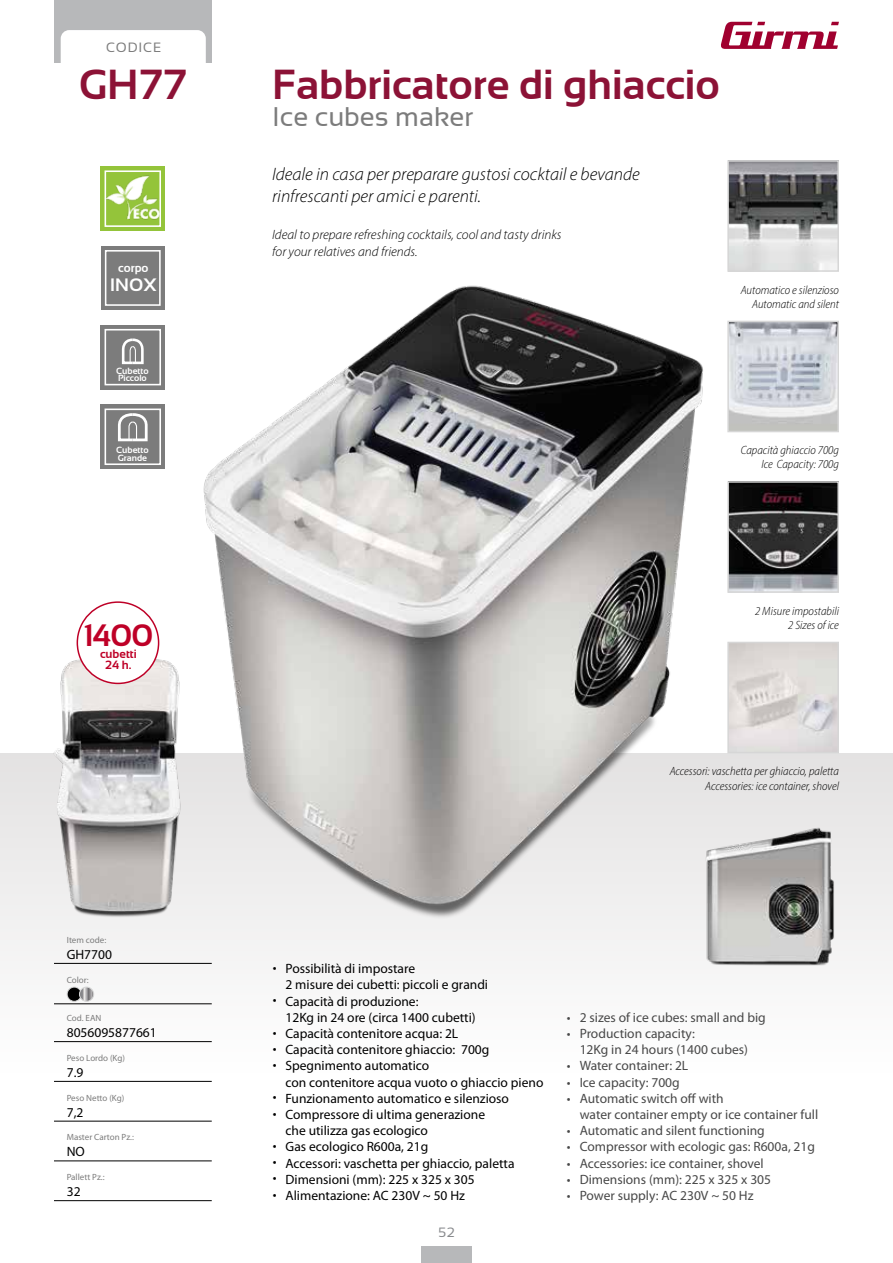
<style>
.page{position:relative;width:893px;height:1263px;background:#fff}
.page>*{position:absolute;margin:0;border:0;box-sizing:border-box;transform-origin:0 0}
.t1{font:700 42px "Sansation";color:#8c1236}
.t2{font:700 30.9px "Sansation";color:#be0027}
.t3{font:27px "Sansation";color:#7c7c7c}
.t4{font:italic 300 18px/21.6px "Myriad Pro";color:#000}
.t5{font:700 18px "Sansation";color:#fff}
.t6{font:13.5px/16.2px "Myriad Pro";color:#000}
.t7{font:13.5px/16.2px "Myriad Pro";color:#484848}
.t8{font:italic 300 13.5px/16.2px "Myriad Pro";color:#000}
.t9{font:13.5px "Sansation";letter-spacing:.06em;color:#7c7c7c}
.t10{font:13.5px "Sansation";color:#87898c}
.t11{font:italic 300 semi-condensed 12px/14.4px "Myriad Pro";color:#000;text-align:right}
.t12{font:700 12px/10.9px "Sansation";color:#be0027;text-align:center}
.t13{font:700 12px "Sansation";color:#fff}
.t14{font:9px "Myriad Pro";color:#7c7c7c}
.t15{font:700 9px/7.5px "Sansation";color:#fff}
</style>
<div class="page">
<div style="left:0;top:753px;width:893px;height:319px;background:linear-gradient(to bottom,#e3e2e2,#fefefe)"></div>
<div style="left:54px;top:0;width:158px;height:71px;background:#b7b8ba"></div>
<div style="left:421px;top:1246px;width:51px;height:17px;background:#b7b8ba"></div>
<svg style="left:721px;top:22px;width:118px;height:27px"></svg>
<div style="left:54px;top:75px;width:158px;height:52px;border:6px solid #fff;border-radius:12px"></div>
<div style="left:47px;top:64px;width:172px;height:35px;background:#fff"></div>
<div style="left:61px;top:30px;width:145px;height:51px;background:#fff;border-radius:9px"></div>
<hr style="left:54px;top:963px;width:158px;height:1px;background:#000">
<hr style="left:54px;top:1003px;width:158px;height:1px;background:#000">
<hr style="left:54px;top:1041px;width:158px;height:1px;background:#000">
<hr style="left:54px;top:1081px;width:158px;height:1px;background:#000">
<hr style="left:54px;top:1121px;width:158px;height:1px;background:#000">
<hr style="left:54px;top:1160px;width:158px;height:1px;background:#000">
<hr style="left:54px;top:1200px;width:158px;height:1px;background:#000">
<div style="left:67px;top:987px;width:14px;height:14px;background:#000;border-radius:50%"></div>
<div style="left:67px;top:987px;width:15px;height:15px;border:1px solid #d6d6d6;border-radius:50%"></div>
<svg style="left:79px;top:987px;width:15px;height:14px"></svg>
<div style="left:79px;top:987px;width:15px;height:15px;border:1px solid #d6d6d6;border-radius:50%"></div>
<div style="left:101px;top:246px;width:64px;height:64px;background:#7c7c7c"></div>
<div style="left:105px;top:250px;width:56px;height:56px;border:2px solid #fff"></div>
<div style="left:100px;top:166px;width:65px;height:65px;background:#94c43a"></div>
<img style="left:104px;top:170px;width:43px;height:57px">
<div style="left:105px;top:170px;width:56px;height:57px;border:2px solid #fff"></div>
<div style="left:100px;top:325px;width:65px;height:64px;background:#7c7c7c"></div>
<div style="left:105px;top:329px;width:56px;height:56px;border:2px solid #fff"></div>
<svg style="left:121px;top:338px;width:23px;height:27px"></svg>
<div style="left:100px;top:404px;width:65px;height:65px;background:#7c7c7c"></div>
<div style="left:105px;top:408px;width:56px;height:57px;border:2px solid #fff"></div>
<svg style="left:118px;top:413px;width:29px;height:29px"></svg>
<img style="left:685px;top:809px;width:176px;height:172px">
<img style="left:147px;top:170px;width:629px;height:792px">
<img style="left:30px;top:643px;width:169px;height:294px">
<div style="left:77px;top:602px;width:82px;height:81px;background:#fff;border-radius:50%"></div>
<div style="left:77px;top:601px;width:82px;height:83px;border:1px solid #be0027;border-radius:50%"></div>
<img style="left:730px;top:163px;width:106px;height:106px">
<div style="left:727px;top:160px;width:112px;height:112px;border:2px solid #d6d6d6"></div>
<img style="left:730px;top:324px;width:106px;height:105px">
<div style="left:727px;top:321px;width:112px;height:111px;border:2px solid #d6d6d6"></div>
<img style="left:730px;top:484px;width:106px;height:106px">
<div style="left:727px;top:481px;width:112px;height:112px;border:2px solid #d6d6d6"></div>
<img style="left:730px;top:645px;width:106px;height:105px">
<div style="left:727px;top:642px;width:112px;height:111px;border:2px solid #d6d6d6"></div>
<p class="t9" style="left:106px;top:40px;width:57px">CODICE</p>
<h1 class="t1" style="left:79px;top:61px;width:109px">GH77</h1>
<p class="t13" style="left:118px;top:261px;width:32px">corpo</p>
<h3 class="t5" style="left:110px;top:275px;width:48px">INOX</h3>
<p class="t15" style="left:116px;top:367px;width:34px">Cubetto<br>Piccolo</p>
<p class="t15" style="left:116px;top:446px;width:34px">Cubetto<br>Grande</p>
<h2 class="t2" style="left:83px;top:618px;width:72px">1400</h2>
<p class="t12" style="left:100px;top:648px;width:38px">cubetti<br>24 h.</p>
<p class="t14" style="left:67px;top:935px;width:41px">Item code:</p>
<p class="t6" style="left:67px;top:946px;width:47px">GH7700</p>
<p class="t14" style="left:67px;top:974px;width:24px">Color:</p>
<p class="t14" style="left:67px;top:1013px;width:36px">Cod. EAN</p>
<p class="t6" style="left:67px;top:1025px;width:92px">8056095877661</p>
<p class="t14" style="left:67px;top:1053px;width:60px">Peso Lordo (Kg)</p>
<p class="t6" style="left:67px;top:1064px;width:18px">7.9</p>
<p class="t14" style="left:67px;top:1092px;width:59px">Peso Netto (Kg)</p>
<p class="t6" style="left:67px;top:1104px;width:18px">7,2</p>
<p class="t14" style="left:67px;top:1132px;width:69px">Master Carton Pz.:</p>
<p class="t6" style="left:67px;top:1144px;width:20px">NO</p>
<p class="t14" style="left:67px;top:1172px;width:39px">Pallett Pz.:</p>
<p class="t6" style="left:67px;top:1184px;width:15px">32</p>
<h1 class="t1" style="left:272px;top:61px;width:449px">Fabbricatore di ghiaccio</h1>
<h3 class="t3" style="left:272px;top:101px;width:203px">Ice cubes maker</h3>
<h3 class="t4" style="left:272px;top:163px;width:369px">Ideale in casa per preparare gustosi cocktail e bevande rinfrescanti per amici e parenti.</h3>
<p class="t8" style="left:272px;top:227px;width:291px">Ideal to prepare refreshing cocktails, cool and tasty drinks for your relatives and friends.</p>
<p class="t11" style="left:741px;top:282px;width:100px">Automatico e silenzioso<br>Automatic and silent</p>
<p class="t11" style="left:741px;top:443px;width:100px">Capacità ghiaccio 700g<br>Ice Capacity: 700g</p>
<p class="t11" style="left:755px;top:603px;width:85px">2 Misure impostabili<br>2 Sizes of ice</p>
<p class="t11" style="left:670px;top:764px;width:171px">Accessori: vaschetta per ghiaccio, paletta<br>Accessories: ice container, shovel</p>
<p class="t6" style="left:285px;top:961px;width:204px;text-indent:-13px">• Possibilità di impostare<br>2 misure dei cubetti: piccoli e grandi</p>
<p class="t6" style="left:285px;top:993px;width:192px;text-indent:-13px">• Capacità di produzione:<br>12Kg in 24 ore (circa 1400 cubetti)</p>
<p class="t6" style="left:273px;top:1026px;width:187px">• Capacità contenitore acqua: 2L</p>
<p class="t6" style="left:273px;top:1042px;width:218px">• Capacità contenitore ghiaccio: 700g</p>
<p class="t6" style="left:285px;top:1058px;width:259px;text-indent:-13px">• Spegnimento automatico<br>con contenitore acqua vuoto o ghiaccio pieno</p>
<p class="t6" style="left:273px;top:1090px;width:238px">• Funzionamento automatico e silenzioso</p>
<p class="t6" style="left:285px;top:1107px;width:201px;text-indent:-13px">• Compressore di ultima generazione che utilizza gas ecologico</p>
<p class="t6" style="left:273px;top:1139px;width:157px">• Gas ecologico R600a, 21g</p>
<p class="t6" style="left:273px;top:1155px;width:243px">• Accessori: vaschetta per ghiaccio, paletta</p>
<p class="t6" style="left:273px;top:1171px;width:203px">• Dimensioni (mm): 225 x 325 x 305</p>
<p class="t6" style="left:273px;top:1188px;width:194px">• Alimentazione: AC 230V ~ 50 Hz</p>
<p class="t10" style="left:438px;top:1225px;width:18px">52</p>
<p class="t7" style="left:567px;top:1009px;width:200px">• 2 sizes of ice cubes: small and big</p>
<p class="t7" style="left:580px;top:1026px;width:170px;text-indent:-13px">• Production capacity:<br>12Kg in 24 hours (1400 cubes)</p>
<p class="t7" style="left:567px;top:1058px;width:123px">• Water container: 2L</p>
<p class="t7" style="left:567px;top:1074px;width:114px">• Ice capacity: 700g</p>
<p class="t7" style="left:580px;top:1090px;width:240px;text-indent:-13px">• Automatic switch off with<br>water container empty or ice container full</p>
<p class="t7" style="left:567px;top:1123px;width:199px">• Automatic and silent functioning</p>
<p class="t7" style="left:567px;top:1139px;width:250px">• Compressor with ecologic gas: R600a, 21g</p>
<p class="t7" style="left:567px;top:1155px;width:198px">• Accessories: ice container, shovel</p>
<p class="t7" style="left:567px;top:1171px;width:206px">• Dimensions (mm): 225 x 325 x 305</p>
<p class="t7" style="left:567px;top:1188px;width:188px">• Power supply: AC 230V ~ 50 Hz</p>
</div>
